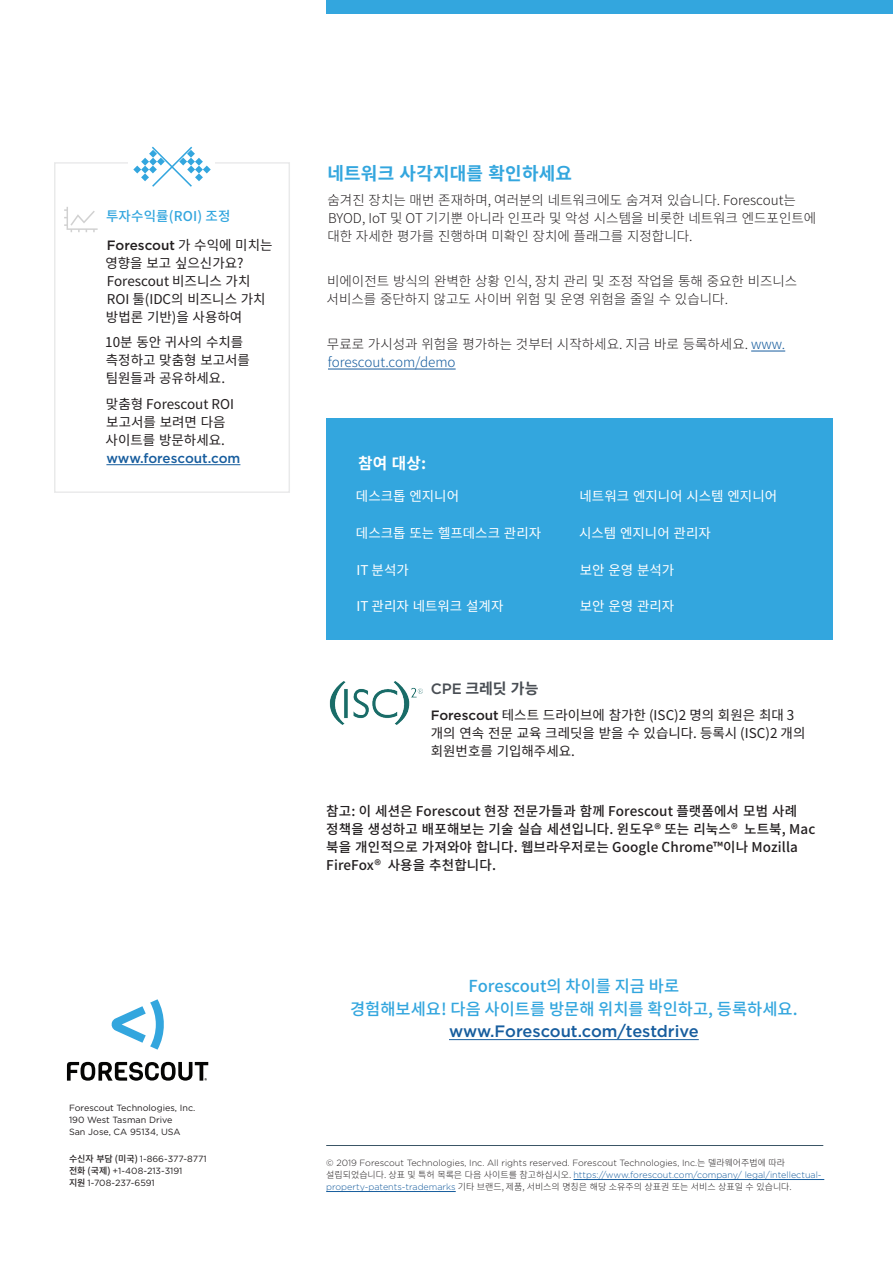
<style>
.page{position:relative;width:893px;height:1263px;background:#fff}
.page>*{position:absolute;margin:0;border:0;box-sizing:border-box;transform-origin:0 0}
.Header_1{font:700 18px "Noto Sans CJ Kjp";letter-spacing:.01em;color:#33a6de}
.Call_to_Action{font:500 16.5px "Noto Sans CJ Kjp";color:#33a6de}
.Call_to_Action-2{font:500 16.5px "Gotham";letter-spacing:-.005em;color:#175d9e}
.Sidebar_Header{font:700 15.75px "Noto Sans CJ Kjp";color:#fff}
.Header_1-2{font:700 15px "Noto Sans CJ Kjp";color:#494e54}
.Body_Copy{font:300 13.5px/18px "Noto Sans CJ Kjp";color:#231f20}
.Body_Bullets{font:13.5px/18px "Noto Sans CJ Kjp";color:#231f20}
.Intro_text{font:500 13.5px/18px "Noto Sans CJ Kjp";letter-spacing:.01em;color:#231f20}
.Sidebar_Icon_Bullets{font:13.5px "Noto Sans CJ Kjp";color:#fff}
.Body_Copy-2{font:13.5px/18px "Noto Sans CJ Kjp";color:#231f20}
.Sidebar_Icon_Header{font:500 13.5px "Noto Sans CJ Kjp";letter-spacing:.01em;color:#33a6de}
.Boiler_Plate{font:300 9px/12px "Gotham";color:#175d9e}
.Contact_Info{font:9px/12px "Gotham";color:#231f20}
.s1{font-family:"Gotham";font-weight:500}
.s2{font-family:"Gotham";font-weight:500;color:#175d9e}
.s3{font-family:"Noto Sans CJ Kjp";font-weight:500}
.s4{color:#175d9e}
.s5{color:#231f20}
.s6{font-family:"Noto Sans CJ Kjp";color:#231f20}
</style>
<div class="page">
<svg style="left:111px;top:999px;width:53px;height:51px"></svg>
<svg style="left:67px;top:1062px;width:141px;height:19px"></svg>
<div style="left:327px;top:0;width:566px;height:14px;background:#33a6de"></div>
<hr style="left:573px;top:1179px;width:251px;height:1px;background:#175d9e">
<hr style="left:326px;top:1191px;width:130px;height:1px;background:#175d9e">
<hr style="left:326px;top:1145px;width:497px;height:1px;background:#3b5566">
<hr style="left:449px;top:1039px;width:250px;height:1px;background:#175d9e">
<div style="left:326px;top:418px;width:506px;height:222px;background:#33a6de"></div>
<hr style="left:106px;top:464px;width:134px;height:1px;background:#175d9e">
<svg style="left:133px;top:147px;width:78px;height:40px"></svg>
<svg style="left:64px;top:207px;width:34px;height:25px"></svg>
<hr style="left:751px;top:351px;width:34px;height:1px;background:#175d9e">
<hr style="left:328px;top:369px;width:128px;height:1px;background:#175d9e">
<img style="left:330px;top:681px;width:93px;height:44px">
<p class="Sidebar_Icon_Header" style="left:106px;top:209px;width:126px">투자수익률(ROI) 조정</p>
<p class="Body_Bullets" style="left:105px;top:236px;width:169px"><span class="s1">Forescout</span> 가 수익에 미치는 영향을 보고 싶으신가요?<br>Forescout 비즈니스 가치<br>ROI 툴(IDC의 비즈니스 가치 방법론 기반)을 사용하여</p>
<p class="Body_Bullets" style="left:105px;top:334px;width:146px">10분 동안 귀사의 수치를 측정하고 맞춤형 보고서를 팀원들과 공유하세요.</p>
<p class="Body_Bullets" style="left:106px;top:395px;width:136px">맞춤형 Forescout ROI 보고서를 보려면 다음 사이트를 방문하세요. <span class="s2">www.forescout.com</span></p>
<p class="Contact_Info" style="left:69px;top:1101px;width:128px">Forescout Technologies, Inc.<br>190 West Tasman Drive<br>San Jose, CA 95134, USA</p>
<p class="Contact_Info" style="left:69px;top:1152px;width:139px"><span class="s3">수신자 부담 (미국)</span> 1-866-377-8771</p>
<p class="Contact_Info" style="left:69px;top:1164px;width:115px"><span class="s3">전화 (국제)</span> +1-408-213-3191</p>
<p class="Contact_Info" style="left:69px;top:1176px;width:87px"><span class="s3">지원</span> 1-708-237-6591</p>
<p class="Header_1" style="left:327px;top:163px;width:246px">네트워크 사각지대를 확인하세요</p>
<p class="Body_Copy" style="left:327px;top:191px;width:490px">숨겨진 장치는 매번 존재하며, 여러분의 네트워크에도 숨겨져 있습니다. Forescout는<br>BYOD, IoT 및 OT 기기뿐 아니라 인프라 및 악성 시스템을 비롯한 네트워크 엔드포인트에 대한 자세한 평가를 진행하며 미확인 장치에 플래그를 지정합니다.</p>
<p class="Body_Copy" style="left:327px;top:272px;width:472px">비에이전트 방식의 완벽한 상황 인식, 장치 관리 및 조정 작업을 통해 중요한 비즈니스 서비스를 중단하지 않고도 사이버 위험 및 운영 위험을 줄일 수 있습니다.</p>
<p class="Body_Copy" style="left:327px;top:335px;width:460px">무료로 가시성과 위험을 평가하는 것부터 시작하세요. 지금 바로 등록하세요. <span class="s4">www. forescout.com/demo</span></p>
<p class="Sidebar_Header" style="left:358px;top:454px;width:70px">참여 대상:</p>
<p class="Sidebar_Icon_Bullets" style="left:356px;top:489px;width:105px">데스크톱 엔지니어</p>
<p class="Sidebar_Icon_Bullets" style="left:356px;top:525px;width:187px">데스크톱 또는 헬프데스크 관리자</p>
<p class="Sidebar_Icon_Bullets" style="left:357px;top:562px;width:54px">IT 분석가</p>
<p class="Sidebar_Icon_Bullets" style="left:357px;top:599px;width:148px">IT 관리자 네트워크 설계자</p>
<p class="Sidebar_Icon_Bullets" style="left:580px;top:489px;width:199px">네트워크 엔지니어 시스템 엔지니어</p>
<p class="Sidebar_Icon_Bullets" style="left:579px;top:525px;width:133px">시스템 엔지니어 관리자</p>
<p class="Sidebar_Icon_Bullets" style="left:580px;top:562px;width:96px">보안 운영 분석가</p>
<p class="Sidebar_Icon_Bullets" style="left:580px;top:599px;width:96px">보안 운영 관리자</p>
<p class="Header_1-2" style="left:431px;top:680px;width:109px"><span class="s1">CPE</span> 크레딧 가능</p>
<p class="Body_Copy-2" style="left:431px;top:706px;width:376px"><span class="s1">Forescout</span> 테스트 드라이브에 참가한 (ISC)2 명의 회원은 최대 3 개의 연속 전문 교육 크레딧을 받을 수 있습니다. 등록시 (ISC)2 개의 회원번호를 기입해주세요.</p>
<p class="Intro_text" style="left:326px;top:802px;width:491px">참고: 이 세션은 Forescout 현장 전문가들과 함께 Forescout 플랫폼에서 모범 사례 정책을 생성하고 배포해보는 기술 실습 세션입니다. 윈도우® 또는 리눅스® 노트북, Mac 북을 개인적으로 가져와야 합니다. 웹브라우저로는 Google Chrome™이나 Mozilla FireFox® 사용을 추천합니다.</p>
<p class="Call_to_Action" style="left:469px;top:977px;width:212px">Forescout의 차이를 지금 바로</p>
<p class="Call_to_Action" style="left:350px;top:999px;width:449px">경험해보세요! 다음 사이트를 방문해 위치를 확인하고, 등록하세요.</p>
<p class="Call_to_Action-2" style="left:449px;top:1022px;width:251px">www.Forescout.com/testdrive</p>
<p class="Boiler_Plate" style="left:326px;top:1157px;width:497px"><span class="s5">© 2019 Forescout Technologies, Inc. All rights reserved. Forescout Technologies, Inc.</span><span class="s6">는 델라웨어주법에 따라 설립되었습니다. 상표 및 특허 목록은 다음 사이트를 참고하십시오.</span> https://www.forescout.com/company/ legal/intellectual&shy;property-patents-trademarks <span class="s6">기타 브랜드, 제품, 서비스의 명칭은 해당 소유주의 상표권 또는 서비스 상표일 수 있습니다.</span></p>
</div>
